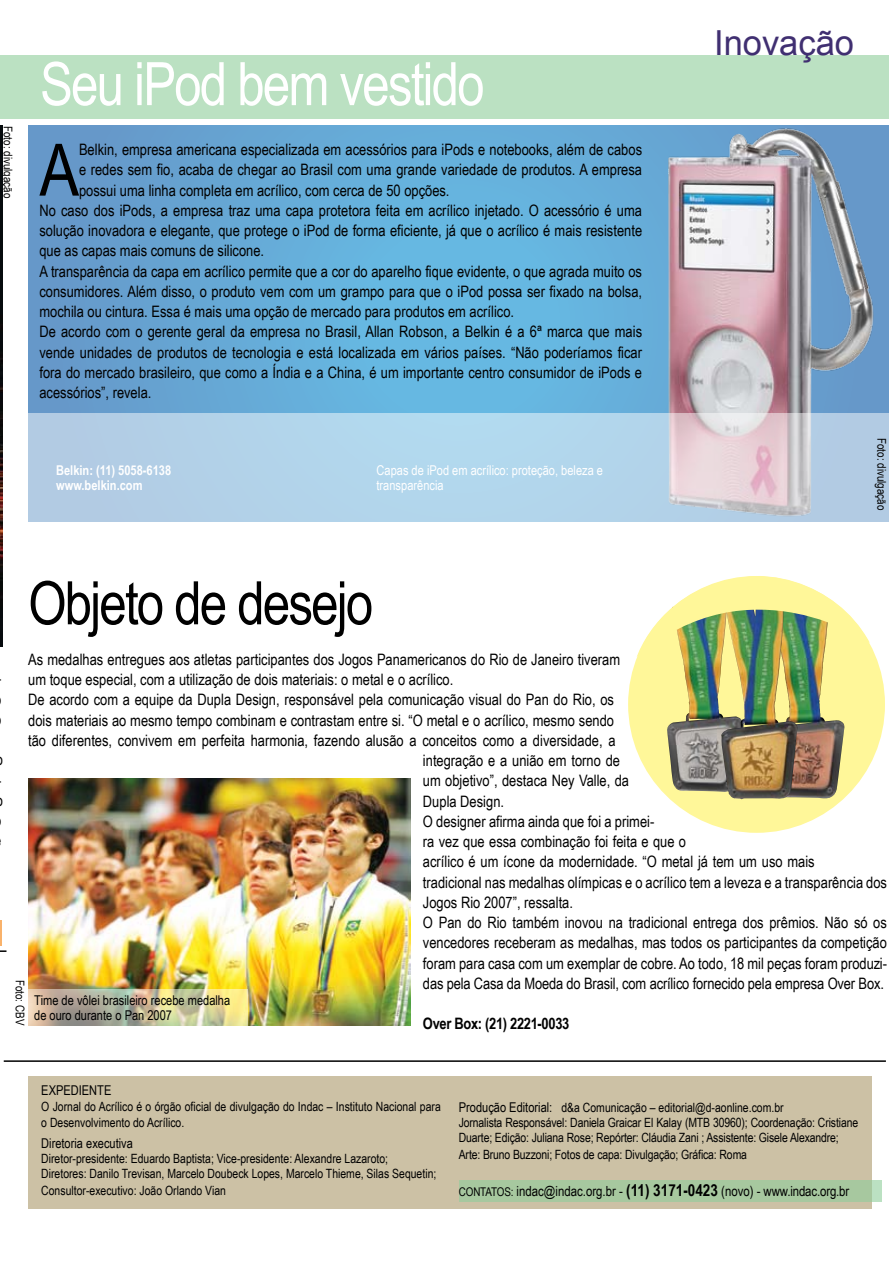
<style>
.page{position:relative;width:891px;height:1263px;background:#fff}
.page>*{position:absolute;margin:0;border:0;box-sizing:border-box;transform-origin:0 0}
.t1{font:72.3px "Arial Narrow";color:#000}
.t2{font:60px "Arial Narrow";letter-spacing:-.03em;color:#fff}
.t3{font:60px "Arial Narrow";letter-spacing:-.03em;color:#000}
.t4{font:34.5px "Arial";color:#402f71}
.t5{font:15.75px "Arial Narrow";color:#000}
.t6{font:700 15.75px "Arial Narrow";letter-spacing:-.02em;color:#000}
.t7{font:13.95px "Arial Narrow";color:#000}
.t8{font:13.5px/15px "Arial Narrow";color:#000}
.t9{font:13.5px/15px "Arial Narrow";color:#fff}
.t10{font:700 13.5px/15px "Arial Narrow";color:#fff}
.t11{font:12.75px/15.6px "Arial Narrow";color:#000}
.t12{font:12px "Arial Narrow";color:#000}
.s1{font-size:13.5px}
.s2{font-size:12px}
.s3{font-weight:700;font-size:16.5px}
</style>
<div class="page">
<hr style="left:0;top:920px;width:2px;height:26px;background:#f68b1f">
<svg style="left:28px;top:126px;width:627px;height:288px"></svg>
<div style="left:3px;top:56px;width:885px;height:63px;background:#bbe1c2"></div>
<hr style="left:0;top:56px;width:3px;height:63px;background:#90ce9c">
<svg style="left:0;top:950px;width:7px;height:2px"></svg>
<div style="left:28px;top:1076px;width:843px;height:133px;background:#ccc1a5"></div>
<div style="left:459px;top:1180px;width:422px;height:21px;background:#a7c89f"></div>
<hr style="left:4px;top:1060px;width:882px;height:2px;background:#000">
<img style="left:655px;top:108px;width:234px;height:414px">
<img style="left:28px;top:778px;width:382px;height:248px">
<svg style="left:28px;top:414px;width:860px;height:108px;fill:#b2d3e8"></svg>
<svg style="left:28px;top:989px;width:219px;height:37px"></svg>
<div style="left:628px;top:576px;width:257px;height:257px;background:#fff799;border-radius:50%"></div>
<img style="left:667px;top:657px;width:54px;height:135px">
<img style="left:797px;top:657px;width:47px;height:141px">
<img style="left:721px;top:657px;width:76px;height:143px">
<svg style="left:636px;top:576px;width:234px;height:81px"></svg>
<img style="left:0;top:125px;width:2px;height:521px">
<p class="t12" style="left:15px;top:126px;width:74px;rotate:90deg">Foto: divulgação</p>
<h2 class="t2" style="left:40px;top:50px;width:446px">Seu iPod bem vestido</h2>
<h1 class="t1" style="left:39px;top:129px;width:41px">A</h1>
<p class="t5" style="left:79px;top:141px;width:564px">Belkin, empresa americana especializada em acessórios para iPods e notebooks, além de cabos</p>
<p class="t5" style="left:79px;top:161px;width:564px">e redes sem fio, acaba de chegar ao Brasil com uma grande variedade de produtos. A empresa</p>
<p class="t5" style="left:79px;top:181px;width:372px">possui uma linha completa em acrílico, com cerca de 50 opções.</p>
<p class="t5" style="left:39px;top:201px;width:604px">No caso dos iPods, a empresa traz uma capa protetora feita em acrílico injetado. O acessório é uma</p>
<p class="t5" style="left:39px;top:222px;width:604px">solução inovadora e elegante, que protege o iPod de forma eficiente, já que o acrílico é mais resistente</p>
<p class="t5" style="left:39px;top:242px;width:226px">que as capas mais comuns de silicone.</p>
<p class="t5" style="left:39px;top:262px;width:604px">A transparência da capa em acrílico permite que a cor do aparelho fique evidente, o que agrada muito os</p>
<p class="t5" style="left:39px;top:282px;width:604px">consumidores. Além disso, o produto vem com um grampo para que o iPod possa ser fixado na bolsa,</p>
<p class="t5" style="left:39px;top:303px;width:476px">mochila ou cintura. Essa é mais uma opção de mercado para produtos em acrílico.</p>
<p class="t5" style="left:39px;top:323px;width:604px">De acordo com o gerente geral da empresa no Brasil, Allan Robson, a Belkin é a 6ª marca que mais</p>
<p class="t5" style="left:39px;top:343px;width:604px">vende unidades de produtos de tecnologia e está localizada em vários países. “Não poderíamos ficar</p>
<p class="t5" style="left:39px;top:363px;width:604px">fora do mercado brasileiro, que como a Índia e a China, é um importante centro consumidor de iPods e</p>
<p class="t5" style="left:39px;top:384px;width:113px">acessórios”, revela.</p>
<p class="t10" style="left:56px;top:462px;width:117px">Belkin: (11) 5058-6138 www.belkin.com</p>
<p class="t9" style="left:376px;top:462px;width:228px">Capas de iPod em acrílico: proteção, beleza e transparência</p>
<h3 class="t4" style="left:714px;top:24px;width:142px">Inovação</h3>
<p class="t12" style="left:888px;top:438px;width:74px;rotate:90deg">Foto: divulgação</p>
<p class="t5" style="left:-2px;top:670px;width:6px">-</p>
<h2 class="t3" style="left:28px;top:569px;width:346px">Objeto de desejo</h2>
<p class="t5" style="left:28px;top:650px;width:593px">As medalhas entregues aos atletas participantes dos Jogos Panamericanos do Rio de Janeiro tiveram</p>
<p class="t5" style="left:28px;top:670px;width:426px">um toque especial, com a utilização de dois materiais: o metal e o acrílico.</p>
<p class="t5" style="left:28px;top:691px;width:587px">De acordo com a equipe da Dupla Design, responsável pela comunicação visual do Pan do Rio, os</p>
<p class="t5" style="left:28px;top:711px;width:587px">dois materiais ao mesmo tempo combinam e contrastam entre si. “O metal e o acrílico, mesmo sendo</p>
<p class="t5" style="left:28px;top:731px;width:589px">tão diferentes, convivem em perfeita harmonia, fazendo alusão a conceitos como a diversidade, a</p>
<p class="t5" style="left:423px;top:751px;width:199px">integração e a união em torno de</p>
<p class="t5" style="left:423px;top:772px;width:208px">um objetivo”, destaca Ney Valle, da</p>
<p class="t5" style="left:423px;top:792px;width:83px">Dupla Design.</p>
<p class="t5" style="left:423px;top:812px;width:233px">O designer afirma ainda que foi a primei-</p>
<p class="t5" style="left:423px;top:832px;width:265px">ra vez que essa combinação foi feita e que o</p>
<p class="t5" style="left:423px;top:853px;width:393px">acrílico é um ícone da modernidade. “O metal já tem um uso mais</p>
<p class="t5" style="left:423px;top:873px;width:465px">tradicional nas medalhas olímpicas e o acrílico tem a leveza e a transparência dos</p>
<p class="t5" style="left:423px;top:893px;width:152px">Jogos Rio 2007”, ressalta.</p>
<p class="t5" style="left:423px;top:914px;width:465px">O Pan do Rio também inovou na tradicional entrega dos prêmios. Não só os</p>
<p class="t5" style="left:423px;top:934px;width:465px">vencedores receberam as medalhas, mas todos os participantes da competição</p>
<p class="t5" style="left:423px;top:954px;width:465px">foram para casa com um exemplar de cobre. Ao todo, 18 mil peças foram produzi-</p>
<p class="t5" style="left:423px;top:974px;width:462px">das pela Casa da Moeda do Brasil, com acrílico fornecido pela empresa Over Box.</p>
<p class="t6" style="left:423px;top:1015px;width:148px">Over Box: (21) 2221-0033</p>
<p class="t12" style="left:27px;top:980px;width:47px;rotate:90deg">Foto: CBV</p>
<p class="t8" style="left:34px;top:992px;width:198px">Time de vôlei brasileiro recebe medalha de ouro durante o Pan 2007</p>
<p class="t8" style="left:41px;top:1083px;width:72px">EXPEDIENTE</p>
<p class="t11" style="left:41px;top:1098px;width:401px;line-height:16.2px">O Jornal do Acrílico é o órgão oficial de divulgação do Indac – Instituto Nacional para o Desenvolvimento do Acrílico.</p>
<p class="t8" style="left:41px;top:1135px;width:93px">Diretoria executiva</p>
<p class="t11" style="left:41px;top:1150px;width:396px">Diretor-presidente: Eduardo Baptista; Vice-presidente: Alexandre Lazaroto;<br>Diretores: Danilo Trevisan, Marcelo Doubeck Lopes, Marcelo Thieme, Silas Sequetin;<br>Consultor-executivo: João Orlando Vian</p>
<p class="t11" style="left:459px;top:1099px;width:401px"><span class="s1">Produção Editorial:</span> d&amp;a Comunicação – editorial@d-aonline.com.br<br>Jornalista Responsável: Daniela Graicar El Kalay (MTB 30960); Coordenação: Cristiane Duarte; Edição: Juliana Rose; Repórter: Cláudia Zani ; Assistente: Gisele Alexandre; Arte: Bruno Buzzoni; Fotos de capa: Divulgação; Gráfica: Roma</p>
<p class="t7" style="left:459px;top:1183px;width:392px"><span class="s2">CONTATOS:</span> indac@indac.org.br - <span class="s3">(11) 3171-0423</span> (novo) - www.indac.org.br</p>
</div>
